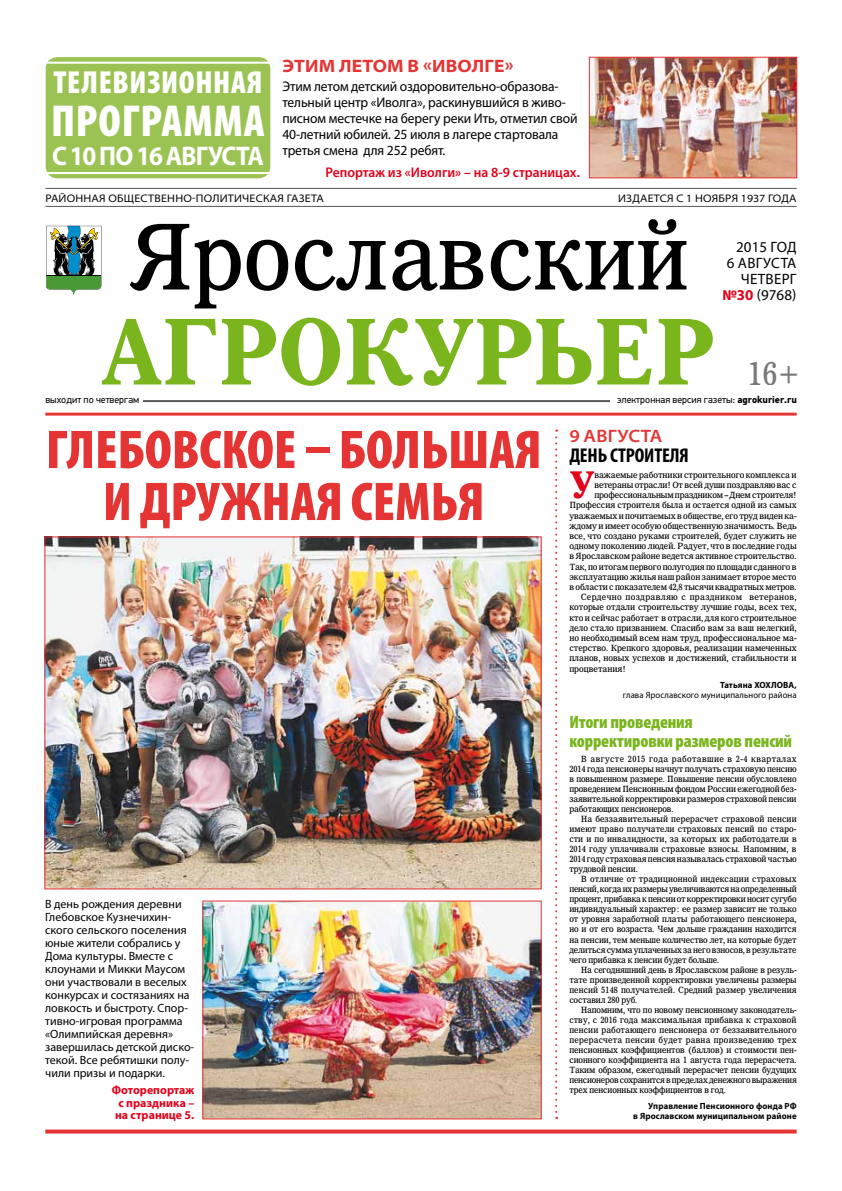
<style>
.page{position:relative;width:842px;height:1191px;background:#fff}
.page>*{position:absolute;margin:0;border:0;box-sizing:border-box;transform-origin:0 0}
.t1{font:95px "IZ Premium";color:#000;scale:.95 1}
.t2{font:700 95px "IZ Premium";letter-spacing:.065em;color:#7ab51d;scale:.95 1}
.t3{font:900 condensed 55px/52px "Myriad Pro";letter-spacing:.01em;color:#e53434;text-align:center}
.t4{font:900 condensed 45px "Myriad Pro";letter-spacing:.02em;color:#fff}
.t5{font:700 38.6px "IZ Premium";color:#e2001a}
.t6{font:33.1px "IZ Premium";color:#58585a;scale:.95 1}
.t7{font:900 condensed 32px "Myriad Pro";letter-spacing:.025em;color:#fff}
.t8{font:700 27px "Myriad Pro";color:#fff;scale:.93 1}
.t9{font:700 condensed 20px "Myriad Pro";letter-spacing:-.01em;color:#000}
.t10{font:900 condensed 18px/19px "Myriad Pro";letter-spacing:-.01em;color:#7ab51d}
.t11{font:700 semi-expanded 18px "Myriad Pro";letter-spacing:.01em;color:#e53434}
.t12{font:600 semi-expanded 18px "Myriad Pro";letter-spacing:.01em;color:#e53434}
.t13{font:15px/16px "Myriad Pro";color:#000;text-align:right}
.t14{font:14px/16px "Myriad Pro";letter-spacing:-.01em;color:#000}
.t15{font:600 14px "Myriad Pro";color:#e2001a}
.t16{font:12px/13px "Myriad Pro";color:#000}
.t17{font:700 12px/12px "Myriad Pro";color:#e2001a;text-align:justify}
.t18{font:semi-expanded 11px "Myriad Pro";letter-spacing:.02em;color:#000}
.t19{font:10px "PF Din Text Pro";color:#000}
.t20{font:9px/10px "IZ Premium";color:#000;text-align:justify;scale:.95 1}
.t21{font:9px "IZ Premium";color:#000}
.t22{font:700 9px/10.3px "Myriad Pro";letter-spacing:.01em;color:#000;text-align:right}
.t23{font:9px "IZ Premium";letter-spacing:.04em;color:#000}
.t24{font:9px "Myriad Pro";letter-spacing:.01em;color:#000}
.s1{font-weight:700;color:#e2001a}
.s2{font-weight:700}
</style>
<div class="page">
<svg style="left:555px;top:429px;width:2px;height:690px"></svg>
<div style="left:46px;top:57px;width:224px;height:121px;background:#9bc353;border-radius:12px"></div>
<hr style="left:45px;top:412px;width:752px;height:3px;background:#e53434">
<svg style="left:45px;top:1129px;width:752px;height:4px;background:#e84e4e"></svg>
<div style="left:40px;top:62px;width:236px;height:112px;border:2px solid #fff"></div>
<hr style="left:143px;top:400px;width:654px;height:2px;background:#58585a">
<hr style="left:45px;top:188px;width:752px;height:1px;background:#58585a">
<hr style="left:45px;top:206px;width:752px;height:1px;background:#58585a">
<div style="left:610px;top:393px;width:193px;height:16px;background:#fff"></div>
<svg style="left:46px;top:226px;width:55px;height:69px"></svg>
<img style="left:591px;top:59px;width:204px;height:117px">
<div style="left:589px;top:57px;width:208px;height:121px;border:1px solid #e53434"></div>
<img style="left:46px;top:538px;width:494px;height:349px">
<img style="left:204px;top:902px;width:336px;height:215px">
<div style="left:202px;top:900px;width:340px;height:219px;border:1px solid #e53434"></div>
<h3 class="t7" style="left:54px;top:64px;width:209px">Телевизионная</h3>
<h3 class="t4" style="left:51px;top:96px;width:215px">ПРОГРАММА</h3>
<h3 class="t8" style="left:52px;top:138px;width:229px">с 10 по 16 августа</h3>
<h3 class="t11" style="left:283px;top:56px;width:233px">ЭТИМ ЛЕТОМ В «ИВОЛГЕ»</h3>
<h3 class="t14" style="left:282px;top:78px;width:297px">Этим летом детский оздоровительно-образова&shy;тельный центр «Иволга», раскинувшийся в живо&shy;писном местечке на берегу реки Ить, отметил свой 40-летний юбилей. 25 июля в лагере стартовала третья смена для 252 ребят.</h3>
<h3 class="t15" style="left:326px;top:163px;width:256px">Репортаж из «Иволги» – на 8-9 страницах.</h3>
<p class="t18" style="left:45px;top:192px;width:280px">районная общественно-политическая газета</p>
<p class="t18" style="left:618px;top:192px;width:180px">издается с 1 ноября 1937 года</p>
<h1 class="t1" style="left:128px;top:201px;width:591px">Ярославский</h1>
<h3 class="t13" style="left:722px;top:239px;width:76px">2015 ГОД<br>6 августа<br>ЧЕТВЕРГ <span class="s1">№30</span> (9768)</h3>
<h1 class="t2" style="left:102px;top:296px;width:648px">Агрокурьер</h1>
<p class="t19" style="left:617px;top:394px;width:181px">электронная версия газеты: <span class="s2">agrokurier.ru</span></p>
<h3 class="t6" style="left:747px;top:354px;width:57px">16+</h3>
<p class="t19" style="left:45px;top:394px;width:96px">выходит по четвергам</p>
<h2 class="t3" style="left:46px;top:424px;width:496px">Глебовское – большая и дружная семья</h2>
<p class="t16" style="left:45px;top:897px;width:151px">В день рождения деревни<br>Глебовское Кузнечихин&shy;ского сельского поселения юные жители собрались у<br>Дома культуры. Вместе с клоунами и Микки Маусом они участвовали в веселых конкурсах и состязаниях на ловкость и быстроту. Спор&shy;тивно-игровая программа «Олимпийская деревня» завершилась детской диско&shy;текой. Все ребятишки полу&shy;чили призы и подарки.</p>
<h3 class="t17" style="left:112px;top:1084px;width:84px">Фоторепортаж с праздника – на странице 5.</h3>
<h3 class="t12" style="left:569px;top:426px;width:94px">9 АВГУСТА</h3>
<h3 class="t9" style="left:569px;top:443px;width:121px">ДЕНЬ СТРОИТЕЛЯ</h3>
<h3 class="t5" style="left:569px;top:462px;width:25px">У</h3>
<p class="t21" style="left:594px;top:469px;width:204px">важаемые работники строительного комплекса и</p>
<p class="t21" style="left:594px;top:480px;width:204px">ветераны отрасли! От всей души поздравляю вас с</p>
<p class="t21" style="left:594px;top:490px;width:204px">профессиональным праздником – Днем строителя!</p>
<p class="t21" style="left:569px;top:500px;width:229px">Профессия строителя была и остается одной из самых</p>
<p class="t21" style="left:569px;top:510px;width:229px">уважаемых и почитаемых в обществе, его труд виден ка-</p>
<p class="t21" style="left:569px;top:520px;width:229px">ждому и имеет особую общественную значимость. Ведь</p>
<p class="t21" style="left:569px;top:530px;width:229px">все, что создано руками строителей, будет служить не</p>
<p class="t21" style="left:569px;top:541px;width:229px">одному поколению людей. Радует, что в последние годы</p>
<p class="t21" style="left:569px;top:551px;width:229px">в Ярославском районе ведется активное строительство.</p>
<p class="t21" style="left:569px;top:561px;width:229px">Так, по итогам первого полугодия по площади сданного в</p>
<p class="t21" style="left:569px;top:571px;width:229px">эксплуатацию жилья наш район занимает второе место</p>
<p class="t21" style="left:569px;top:581px;width:229px">в области с показателем 42,8 тысячи квадратных метров.</p>
<p class="t23" style="left:581px;top:592px;width:217px">Сердечно поздравляю с праздником ветеранов,</p>
<p class="t21" style="left:569px;top:602px;width:229px">которые отдали строительству лучшие годы, всех тех,</p>
<p class="t21" style="left:569px;top:612px;width:229px">кто и сейчас работает в отрасли, для кого строительное</p>
<p class="t21" style="left:569px;top:622px;width:229px">дело стало призванием. Спасибо вам за ваш нелегкий,</p>
<p class="t21" style="left:569px;top:632px;width:229px">но необходимый всем нам труд, профессиональное ма-</p>
<p class="t21" style="left:569px;top:643px;width:229px">стерство. Крепкого здоровья, реализации намеченных</p>
<p class="t21" style="left:569px;top:653px;width:229px">планов, новых успехов и достижений, стабильности и</p>
<p class="t21" style="left:569px;top:663px;width:58px">процветания!</p>
<p class="t22" style="left:720px;top:679px;width:64px">Татьяна ХОХЛОВА</p>
<p class="t22" style="left:794px;top:679px;width:4px">,</p>
<p class="t24" style="left:623px;top:689px;width:175px">глава Ярославского муниципального района</p>
<h3 class="t10" style="left:569px;top:712px;width:224px">Итоги проведения корректировки размеров пенсий</h3>
<p class="t20" style="left:569px;top:754px;width:241px;text-indent:11px">В августе 2015 года работавшие в 2-4 кварталах 2014 года пенсионеры начнут получать страховую пенсию в повышенном размере. Повышение пенсии обусловлено проведением Пенсионным фондом России ежегодной без&shy;заявительной корректировки размеров страховой пенсии работающих пенсионеров.</p>
<p class="t20" style="left:569px;top:814px;width:241px;text-indent:11px">На беззаявительный перерасчет страховой пенсии имеют право получатели страховых пенсий по старо&shy;сти и по инвалидности, за которых их работодатели в 2014 году уплачивали страховые взносы. Напомним, в 2014 году страховая пенсия называлась страховой частью трудовой пенсии.</p>
<p class="t20" style="left:569px;top:874px;width:241px;text-indent:11px">В отличие от традиционной индексации страховых пенсий, когда их размеры увеличиваются на определенный процент, прибавка к пенсии от корректировки носит сугубо индивидуальный характер: ее размер зависит не только от уровня заработной платы работающего пенсионера, но и от его возраста. Чем дольше гражданин находится на пенсии, тем меньше количество лет, на которые будет делиться сумма уплаченных за него взносов, в результате чего прибавка к пенсии будет больше.</p>
<p class="t20" style="left:569px;top:964px;width:241px;text-indent:11px">На сегодняшний день в Ярославском районе в резуль&shy;тате произведенной корректировки увеличены размеры пенсий 5148 получателей. Средний размер увеличения составил 280 руб.</p>
<p class="t20" style="left:569px;top:1004px;width:241px;text-indent:11px">Напомним, что по новому пенсионному законодатель&shy;ству, с 2016 года максимальная прибавка к страховой пенсии работающего пенсионера от беззаявительного перерасчета пенсии будет равна произведению трех пенсионных коэффициентов (баллов) и стоимости пен&shy;сионного коэффициента на 1 августа года перерасчета.<br>Таким образом, ежегодный перерасчет пенсии будущих пенсионеров сохранится в пределах денежного выражения трех пенсионных коэффициентов в год.</p>
<p class="t22" style="left:633px;top:1100px;width:165px">Управление Пенсионного фонда РФ<br>в Ярославском муниципальном районе</p>
</div>
